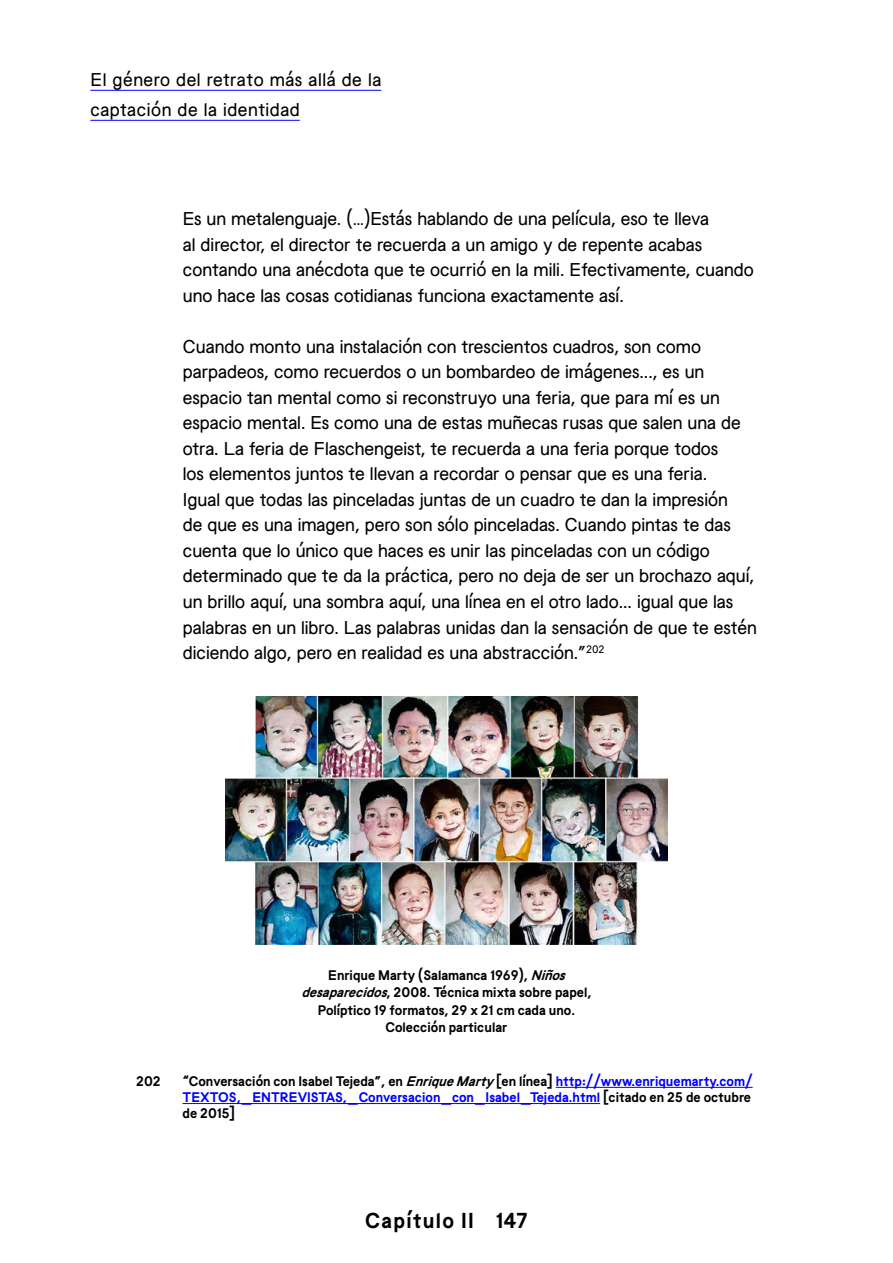
<style>
.page{position:relative;width:893px;height:1263px;background:#fff}
.page>*{position:absolute;margin:0;border:0;box-sizing:border-box;transform-origin:0 0}
.t1{font:700 21px "Nowie Vremena";letter-spacing:.06em;color:#000}
.t2{font:300 18px/25.5px "Nowie Vremena";color:#000}
.t3{font:300 18px/30px "Nowie Vremena";letter-spacing:.03em;color:#000}
.t4{font:700 13.5px/16.2px "Nowie Vremena";color:#00f}
.t5{font:700 13.5px/17.2px "Nowie Vremena";color:#000;text-align:center}
.s1{font-style:italic}
.s2{color:#000}
.s3{font-style:italic;color:#000}
</style>
<div class="page">
<hr style="left:90px;top:90px;width:291px;height:1px;background:#00f">
<hr style="left:90px;top:120px;width:210px;height:1px;background:#00f">
<img style="left:225px;top:697px;width:443px;height:247px">
<hr style="left:556px;top:1087px;width:197px;height:1px;background:#00f">
<hr style="left:183px;top:1103px;width:417px;height:1px;background:#00f">
<p class="t3" style="left:90px;top:64px;width:292px">El género del retrato más allá de la captación de la identidad</p>
<p class="t2" style="left:183px;top:206px;width:572px">Es un metalenguaje. (…)Estás hablando de una película, eso te lleva<br>al director, el director te recuerda a un amigo y de repente acabas contando una anécdota que te ocurrió en la mili. Efectivamente, cuando uno hace las cosas cotidianas funciona exactamente así.</p>
<p class="t2" style="left:183px;top:334px;width:576px">Cuando monto una instalación con trescientos cuadros, son como parpadeos, como recuerdos o un bombardeo de imágenes..., es un espacio tan mental como si reconstruyo una feria, que para mí es un espacio mental. Es como una de estas muñecas rusas que salen una de otra. La feria de Flaschengeist, te recuerda a una feria porque todos<br>los elementos juntos te llevan a recordar o pensar que es una feria.<br>Igual que todas las pinceladas juntas de un cuadro te dan la impresión<br>de que es una imagen, pero son sólo pinceladas. Cuando pintas te das cuenta que lo único que haces es unir las pinceladas con un código determinado que te da la práctica, pero no deja de ser un brochazo aquí, un brillo aquí, una sombra aquí, una línea en el otro lado... igual que las palabras en un libro. Las palabras unidas dan la sensación de que te estén diciendo algo, pero en realidad es una abstracción.”<sup>202</sup></p>
<p class="t5" style="left:301px;top:966px;width:292px">Enrique Marty (Salamanca 1969), <span class="s1">Niños desaparecidos</span>, 2008. Técnica mixta sobre papel, Políptico 19 formatos, 29 x 21 cm cada uno.<br>Colección particular</p>
<p class="t5" style="left:136px;top:1072px;width:26px">202</p>
<p class="t4" style="left:183px;top:1073px;width:572px"><span class="s2">“Conversación con Isabel Tejeda”, en</span> <span class="s3">EnriqueMarty</span><span class="s2">[en línea]</span> http://www.enriquemarty.com/<br>TEXTOS,_ENTREVISTAS,_Conversacion_con_Isabel_Tejeda.html <span class="s2">[citado en 25 de octubre de 2015]</span></p>
<p class="t1" style="left:365px;top:1204px;width:164px">Capítulo II 147</p>
</div>
